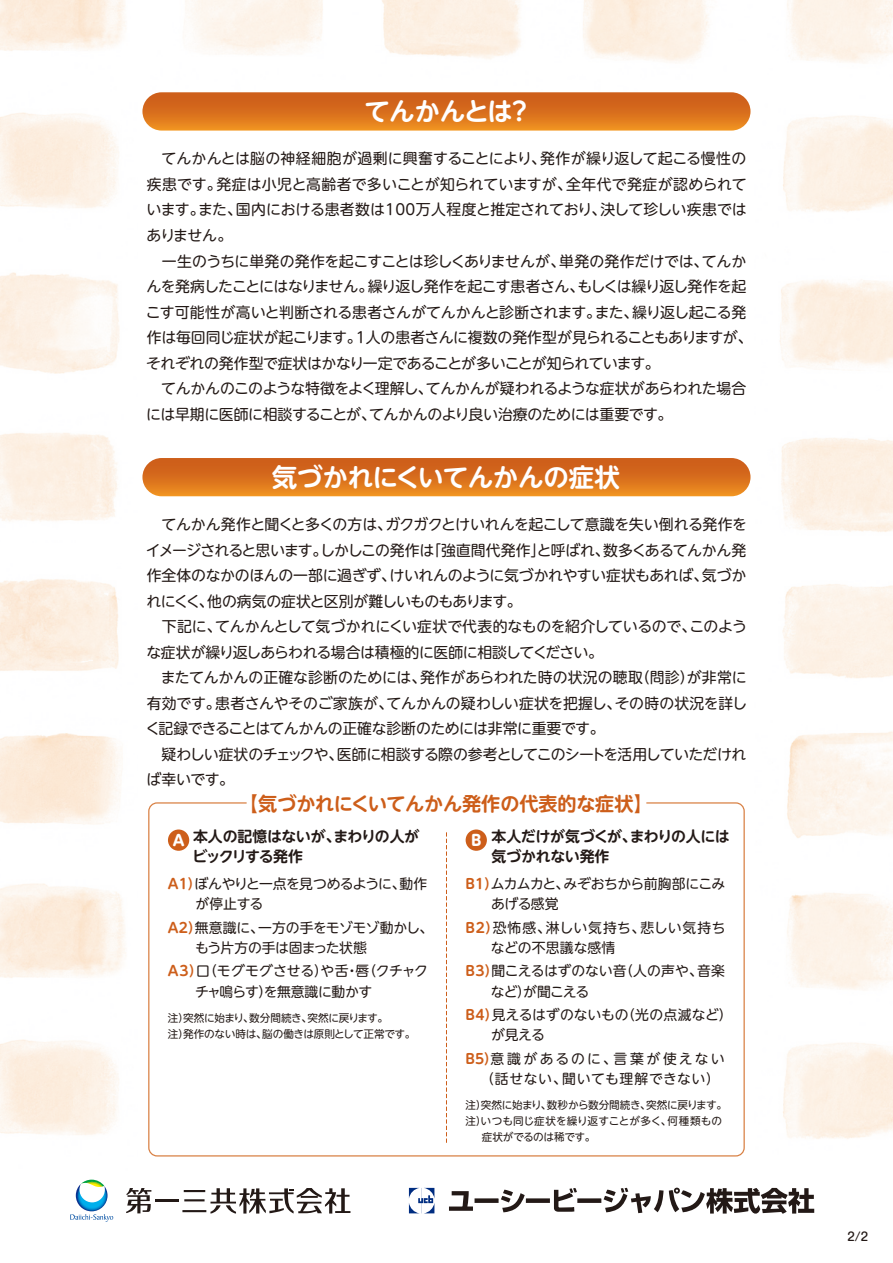
<style>
.page{position:relative;width:893px;height:1263px;background:#fff}
.page>*{position:absolute;margin:0;border:0;box-sizing:border-box;transform-origin:0 0}
.t1{font:700 25.5px "UD Shin M Go Pro De";letter-spacing:-.015em;color:#fff}
.t2{font:700 19.2px "UD Shin M Go Pro De";letter-spacing:-.01em;color:#cd5e1a}
.t3{font:700 15.15px "UD Shin M Go Pro";color:#fff}
.t4{font:14.85px/25.5px "UD Shin M Go Pro";letter-spacing:-.025em;color:#231916}
.t5{font:14.85px "UD Shin M Go Pro";letter-spacing:.005em;color:#231916}
.t6{font:14.85px "UD Shin M Go Pro";letter-spacing:.01em;color:#231916}
.t7{font:700 14.85px/20.2px "UD Shin M Go Pro De";letter-spacing:-.02em;color:#231916}
.t8{font:14.85px "UD Shin M Go Pro";color:#231916}
.t9{font:14.85px/25.5px "UD Shin M Go Pro";letter-spacing:-.055em;color:#231916}
.t10{font:14.85px "UD Shin M Go Pro";letter-spacing:-.045em;color:#231916}
.t11{font:14.85px "UD Shin M Go Pro";letter-spacing:-.005em;color:#231916}
.t12{font:14.85px "UD Shin M Go Pro";letter-spacing:-.06em;color:#231916}
.t13{font:14.85px "UD Shin M Go Pro";letter-spacing:.025em;color:#231916}
.t14{font:14.85px "UD Shin M Go Pro";letter-spacing:-.065em;color:#231916}
.t15{font:700 14.85px "UD Shin M Go Pro De";letter-spacing:-.05em;color:#231916}
.t16{font:700 14.85px "UD Shin M Go Pro";color:#fff}
.t17{font:13.8px/23.4px "UD Shin M Go Pro";letter-spacing:-.01em;color:#231916}
.t18{font:13.8px/20.2px "UD Shin M Go Pro";letter-spacing:.06em;color:#231916}
.t19{font:13.8px/23.4px "UD Shin M Go Pro";letter-spacing:-.03em;color:#231916}
.t20{font:700 13.8px "UD Shin M Go Pro De";letter-spacing:.02em;color:#cd5e1a}
.t21{font:13.8px "UD Shin M Go Pro";letter-spacing:-.045em;color:#231916}
.t22{font:13.8px "UD Shin M Go Pro";letter-spacing:-.035em;color:#231916}
.t23{font:13.8px "UD Shin M Go Pro";letter-spacing:-.055em;color:#231916}
.t24{font:13.8px "UD Shin M Go Pro";letter-spacing:.18em;color:#231916}
.t25{font:500 11.7px "Shin M Go Pro";color:#231916}
.t26{font:10.65px/15.9px "UD Shin M Go Pro";letter-spacing:-.025em;color:#231916}
.t27{font:10.65px "UD Shin M Go Pro";letter-spacing:.005em;color:#231916}
.t28{font:10.65px "UD Shin M Go Pro";letter-spacing:-.055em;color:#231916}
.t29{font:10.65px "UD Shin M Go Pro";letter-spacing:-.005em;color:#231916}
.s1{font-family:"UD Shin M Go Pro De";font-weight:700;color:#cd5e1a}
</style>
<div class="page">
<div style="left:142px;top:92px;width:608px;height:39px;background:linear-gradient(to bottom,#c75519,#ed8e21);border-radius:19px"></div>
<div style="left:142px;top:458px;width:608px;height:38px;background:linear-gradient(to bottom,#c75519,#eb8c20);border-radius:19px"></div>
<div style="left:168px;top:829px;width:21px;height:22px;background:#cd5e1a;border-radius:50%"></div>
<div style="left:466px;top:829px;width:21px;height:22px;background:#cd5e1a;border-radius:50%"></div>
<svg style="left:446px;top:832px;width:1px;height:311px"></svg>
<svg style="left:449px;top:1188px;width:365px;height:26px"></svg>
<svg style="left:409px;top:1188px;width:25px;height:25px"></svg>
<svg style="left:70px;top:1179px;width:43px;height:43px"></svg>
<hr style="left:155px;top:1199px;width:24px;height:2px;background:#231916">
<hr style="left:182px;top:1210px;width:24px;height:2px;background:#231916">
<hr style="left:184px;top:1199px;width:21px;height:2px;background:#231916">
<hr style="left:184px;top:1190px;width:21px;height:2px;background:#231916">
<svg style="left:210px;top:1188px;width:140px;height:25px"></svg>
<svg style="left:126px;top:1188px;width:25px;height:25px"></svg>
<h1 class="t1" style="left:364px;top:91px;width:150px">てんかんとは</h1>
<h1 class="t1" style="left:507px;top:91px;width:27px">?</h1>
<p class="t6" style="left:147px;top:147px;width:401px">　てんかんとは脳の神経細胞が過剰に興奮することにより、</p>
<p class="t4" style="left:540px;top:145px;width:208px">発作が繰り返して起こる慢性の</p>
<p class="t8" style="left:216px;top:172px;width:357px">発症は小児と高齢者で多いことが知られていますが、</p>
<p class="t13" style="left:566px;top:172px;width:182px">全年代で発症が認められて</p>
<p class="t4" style="left:147px;top:171px;width:76px">疾患です。</p>
<p class="t5" style="left:236px;top:198px;width:372px">国内における患者数は100万人程度と推定されており、</p>
<p class="t4" style="left:600px;top:196px;width:148px">決して珍しい疾患では</p>
<p class="t9" style="left:146px;top:196px;width:87px">います。<br>ありません。</p>
<p class="t4" style="left:198px;top:196px;width:45px">また、</p>
<p class="t4" style="left:147px;top:247px;width:420px">　一生のうちに単発の発作を起こすことは珍しくありませんが、</p>
<p class="t5" style="left:559px;top:249px;width:151px">単発の発作だけでは、</p>
<p class="t4" style="left:702px;top:247px;width:46px">てんか</p>
<p class="t4" style="left:368px;top:273px;width:218px">繰り返し発作を起こす患者さん、</p>
<p class="t14" style="left:577px;top:274px;width:170px">もしくは繰り返し発作を起</p>
<p class="t9" style="left:147px;top:273px;width:228px">んを発病したことにはなりません。</p>
<p class="t4" style="left:356px;top:298px;width:398px;text-indent:-210px">こす可能性が高いと判断される患者さんがてんかんと診断されます。<br>1人の患者さんに複数の発作型が見られることもありますが、</p>
<p class="t12" style="left:632px;top:300px;width:115px">繰り返し起こる発</p>
<p class="t4" style="left:595px;top:298px;width:45px">また、</p>
<p class="t4" style="left:147px;top:324px;width:216px">作は毎回同じ症状が起こります。</p>
<p class="t4" style="left:146px;top:349px;width:515px">それぞれの発作型で症状はかなり一定であることが多いことが知られています。</p>
<p class="t4" style="left:426px;top:375px;width:322px">てんかんが疑われるような症状があらわれた場合</p>
<p class="t4" style="left:369px;top:375px;width:305px;text-indent:-222px">　てんかんのこのような特徴をよく理解し、<br>てんかんのより良い治療のためには重要です。</p>
<p class="t4" style="left:146px;top:400px;width:231px">には早期に医師に相談することが、</p>
<h1 class="t1" style="left:272px;top:457px;width:350px">気づかれにくいてんかんの症状</h1>
<p class="t4" style="left:385px;top:511px;width:363px">ガクガクとけいれんを起こして意識を失い倒れる発作を</p>
<p class="t4" style="left:147px;top:511px;width:247px">　てんかん発作と聞くと多くの方は、</p>
<p class="t5" style="left:426px;top:538px;width:185px">「強直間代発作と呼ばれ、</p>
<p class="t12" style="left:146px;top:538px;width:183px">イメージされると思います。</p>
<p class="t4" style="left:603px;top:536px;width:144px">数多くあるてんかん発</p>
<p class="t4" style="left:531px;top:536px;width:16px">」</p>
<p class="t9" style="left:320px;top:536px;width:116px">しかしこの発作は</p>
<p class="t4" style="left:146px;top:562px;width:377px">作全体のなかのほんの一部に過ぎず、<br>れにくく他の病気の症状と区別が難しいものもあります。</p>
<p class="t4" style="left:389px;top:562px;width:320px">けいれんのように気づかれやすい症状もあれば、</p>
<p class="t4" style="left:702px;top:562px;width:46px">気づか</p>
<p class="t4" style="left:199px;top:587px;width:16px">、</p>
<p class="t4" style="left:215px;top:613px;width:483px">てんかんとして気づかれにくい症状で代表的なものを紹介しているので、</p>
<p class="t4" style="left:689px;top:613px;width:59px">このよう</p>
<p class="t4" style="left:146px;top:613px;width:458px">　下記に、<br>な症状が繰り返しあらわれる場合は積極的に医師に相談してください。</p>
<p class="t6" style="left:420px;top:665px;width:224px">発作があらわれた時の状況の聴取</p>
<p class="t4" style="left:687px;top:664px;width:61px">が非常に</p>
<p class="t4" style="left:635px;top:664px;width:61px">（問診）</p>
<p class="t11" style="left:147px;top:665px;width:281px">　またてんかんの正確な診断のためには、</p>
<p class="t4" style="left:215px;top:690px;width:180px">患者さんやそのご家族が、</p>
<p class="t11" style="left:615px;top:691px;width:134px">その時の状況を詳し</p>
<p class="t4" style="left:147px;top:690px;width:76px">有効です。</p>
<p class="t4" style="left:145px;top:715px;width:461px">く記録できることはてんかんの正確な診断のためには非常に重要です。</p>
<p class="t10" style="left:337px;top:742px;width:411px">医師に相談する際の参考としてこのシートを活用していただけれ</p>
<p class="t8" style="left:387px;top:691px;width:236px">てんかんの疑わしい症状を把握し、</p>
<p class="t4" style="left:147px;top:741px;width:198px">　疑わしい症状のチェックや、ば幸いです。</p>
<p class="t2" style="left:239px;top:788px;width:416px">【気づかれにくいてんかん発作の代表的な症状【</p>
<p class="t16" style="left:173px;top:828px;width:13px">A</p>
<p class="t7" style="left:193px;top:826px;width:149px">本人の記憶はないが、ビックリする発作</p>
<p class="t7" style="left:333px;top:826px;width:87px">まわりの人が</p>
<p class="t3" style="left:471px;top:828px;width:12px">B</p>
<p class="t7" style="left:491px;top:826px;width:147px">本人だけが気づくが、気づかれない発作</p>
<p class="t15" style="left:630px;top:824px;width:101px">まわりの人には</p>
<p class="t21" style="left:194px;top:873px;width:213px">ぼんやりと一点を見つめるように、</p>
<p class="t20" style="left:168px;top:873px;width:35px">A1）</p>
<p class="t17" style="left:400px;top:871px;width:29px">動作</p>
<p class="t22" style="left:563px;top:873px;width:163px">みぞおちから前胸部にこみ</p>
<p class="t20" style="left:466px;top:873px;width:34px">B1）</p>
<p class="t17" style="left:491px;top:871px;width:80px">ムカムカと、</p>
<p class="t17" style="left:258px;top:892px;width:177px;text-indent:-62px">が停止する<br>一方の手をモゾモゾ動かし、</p>
<p class="t20" style="left:168px;top:916px;width:35px">A2）</p>
<p class="t17" style="left:195px;top:915px;width:71px">無意識に、</p>
<p class="t17" style="left:491px;top:892px;width:69px">あげる感覚</p>
<p class="t20" style="left:466px;top:916px;width:35px">B2）</p>
<p class="t17" style="left:493px;top:915px;width:60px">恐怖感、</p>
<p class="t17" style="left:546px;top:915px;width:101px">淋しい気持ち、</p>
<p class="t17" style="left:640px;top:915px;width:87px">悲しい気持ち</p>
<p class="t19" style="left:356px;top:935px;width:74px;text-indent:-161px">もう片方の手は固まった状態<br>（唇クチャク</p>
<p class="t17" style="left:195px;top:960px;width:179px;line-height:20.2px;text-indent:-27px"><span class="s1">A3</span> （口<span class="s1">）</span> モグモグさせる）<br>チャ鳴らすを無意識に動かす</p>
<p class="t17" style="left:321px;top:959px;width:30px">や舌</p>
<p class="t17" style="left:345px;top:959px;width:15px">・</p>
<p class="t17" style="left:258px;top:979px;width:15px">）</p>
<p class="t17" style="left:491px;top:935px;width:126px">などの不思議な感情</p>
<p class="t17" style="left:491px;top:959px;width:137px">聞こえるはずのない音</p>
<p class="t20" style="left:466px;top:960px;width:34px">B3）</p>
<p class="t17" style="left:620px;top:959px;width:85px">（人の声や、</p>
<p class="t17" style="left:697px;top:959px;width:29px">音楽</p>
<p class="t23" style="left:491px;top:980px;width:100px">などが聞こえる</p>
<p class="t17" style="left:517px;top:979px;width:15px">）</p>
<p class="t26" style="left:178px;top:1009px;width:12px">）</p>
<p class="t26" style="left:168px;top:1009px;width:87px">注突然に始まり、</p>
<p class="t28" style="left:307px;top:1009px;width:82px">突然に戻ります。</p>
<p class="t26" style="left:249px;top:1009px;width:64px">数分間続き、</p>
<p class="t17" style="left:492px;top:1002px;width:138px">見えるはずのないもの</p>
<p class="t17" style="left:621px;top:1002px;width:112px">（光の点滅など(</p>
<p class="t20" style="left:466px;top:1003px;width:34px">B4）</p>
<p class="t26" style="left:178px;top:1025px;width:12px">）</p>
<p class="t26" style="left:262px;top:1025px;width:155px">脳の働きは原則として正常です。</p>
<p class="t26" style="left:168px;top:1025px;width:100px">注発作のない時は、</p>
<p class="t17" style="left:491px;top:1022px;width:55px">が見える</p>
<p class="t18" style="left:562px;top:1047px;width:159px;text-indent:-96px"><span class="s1">B5</span> 意<span class="s1">）</span> 識があるのに、<br>聞いても理解できない(</p>
<p class="t24" style="left:614px;top:1047px;width:112px">言葉が使えない</p>
<p class="t17" style="left:480px;top:1066px;width:88px">（話せない、</p>
<p class="t26" style="left:476px;top:1096px;width:12px">）</p>
<p class="t26" style="left:466px;top:1096px;width:87px">注突然に始まり、</p>
<p class="t29" style="left:547px;top:1096px;width:105px">数秒から数分間続き、</p>
<p class="t28" style="left:646px;top:1096px;width:82px">突然に戻ります。</p>
<p class="t27" style="left:466px;top:1112px;width:207px">注いつも同じ症状を繰り返すことが多く、</p>
<p class="t26" style="left:482px;top:1112px;width:115px;text-indent:-6px">）<br>症状がでるのは稀です。</p>
<p class="t26" style="left:667px;top:1112px;width:56px">何種類もの</p>
<p class="t25" style="left:847px;top:1227px;width:22px">2/2</p>
</div>
